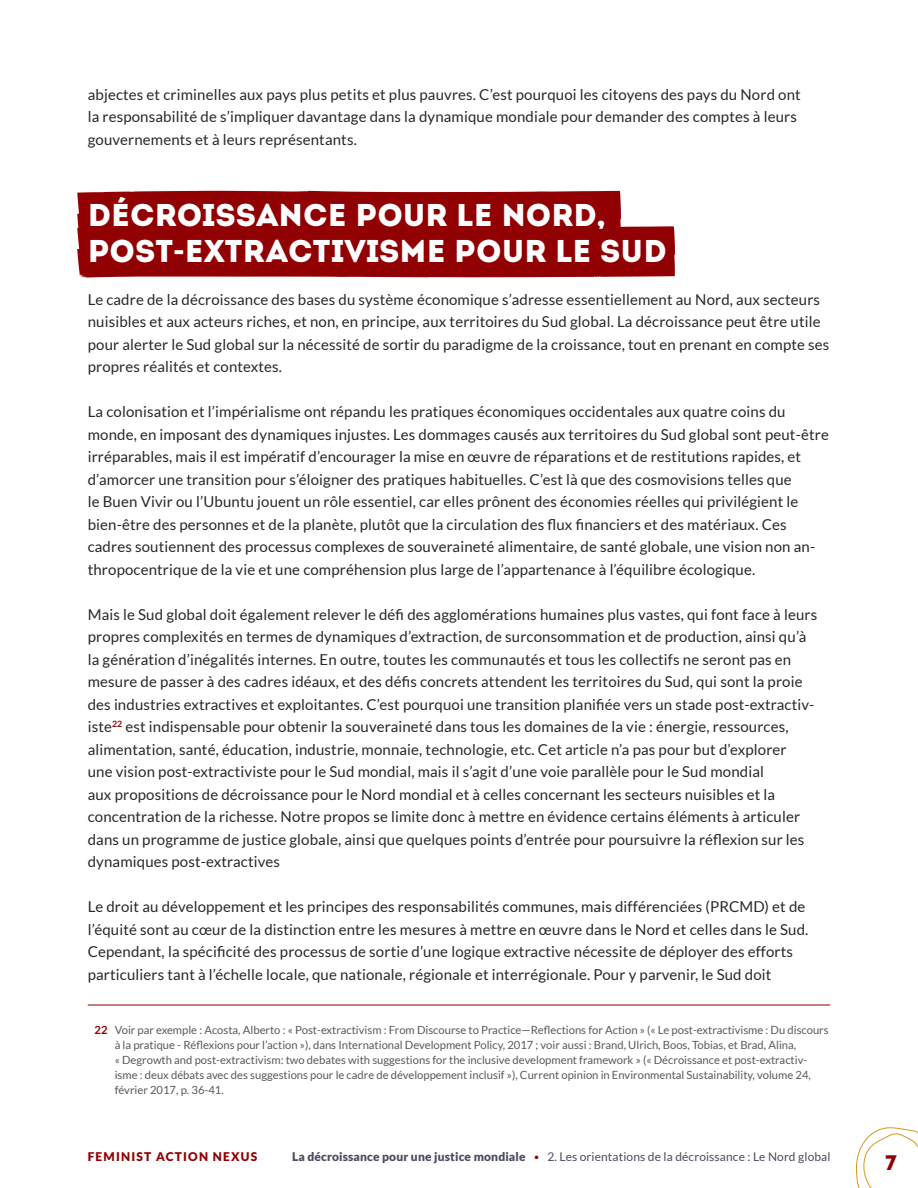
<style>
.page{position:relative;width:918px;height:1188px;background:#fff}
.page>*{position:absolute;margin:0;border:0;box-sizing:border-box;transform-origin:0 0}
.t1{font:31.5px/36px "Intro";color:#fff}
.t2{font:21px "Intro";color:#910003}
.Body_Copy{font:15px/22.5px "Lato";letter-spacing:.01em;color:#292829}
.t3{font:12px "Lato";letter-spacing:.01em;color:#4a4c60}
.t4{font:900 12px "Lato";letter-spacing:.1em;color:#910003}
.Footnotes{font:11.25px/15px "Lato";color:#58595b}
.s1{font-family:"Lato";font-weight:900}
.s2{font-weight:700;color:#910003}
.s3{font-weight:900}
.s4{font-weight:300;color:#910003}
</style>
<div class="page">
<svg style="left:855px;top:1127px;width:63px;height:61px"></svg>
<svg style="left:77px;top:191px;width:598px;height:87px;background:#981215"></svg>
<hr style="left:88px;top:1005px;width:742px;height:1px;background:#910003">
<p class="Body_Copy" style="left:88px;top:83px;width:715px">abjectes et criminelles aux pays plus petits et plus pauvres. C’est pourquoi les citoyens des pays du Nord ont la responsabilité de s’impliquer davantage dans la dynamique mondiale pour demander des comptes à leurs gouvernements et à leurs représentants.</p>
<h2 class="t1" style="left:88px;top:197px;width:580px">DÉCROISSANCE POUR LE NORD,<br>POST<span class="s1">-</span>EXTRACTIVISME POUR LE SUD</h2>
<p class="Body_Copy" style="left:88px;top:288px;width:743px">Le cadre de la décroissance des bases du système économique s’adresse essentiellement au Nord, aux secteurs nuisibles et aux acteurs riches, et non, en principe, aux territoires du Sud global. La décroissance peut être utile pour alerter le Sud global sur la nécessité de sortir du paradigme de la croissance, tout en prenant en compte ses propres réalités et contextes.</p>
<p class="Body_Copy" style="left:88px;top:400px;width:743px">La colonisation et l’impérialisme ont répandu les pratiques économiques occidentales aux quatre coins du monde, en imposant des dynamiques injustes. Les dommages causés aux territoires du Sud global sont peut-être irréparables, mais il est impératif d’encourager la mise en œuvre de réparations et de restitutions rapides, et d’amorcer une transition pour s’éloigner des pratiques habituelles. C’est là que des cosmovisions telles que<br>le Buen Vivir ou l’Ubuntu jouent un rôle essentiel, car elles prônent des économies réelles qui privilégient le bien-être des personnes et de la planète, plutôt que la circulation des flux financiers et des matériaux. Ces cadres soutiennent des processus complexes de souveraineté alimentaire, de santé globale, une vision non an&shy;thropocentrique de la vie et une compréhension plus large de l’appartenance à l’équilibre écologique.</p>
<p class="Body_Copy" style="left:88px;top:603px;width:731px">Mais le Sud global doit également relever le défi des agglomérations humaines plus vastes, qui font face à leurs propres complexités en termes de dynamiques d’extraction, de surconsommation et de production, ainsi qu’à la génération d’inégalités internes. En outre, toutes les communautés et tous les collectifs ne seront pas en mesure de passer à des cadres idéaux, et des défis concrets attendent les territoires du Sud, qui sont la proie des industries extractives et exploitantes. C’est pourquoi une transition planifiée vers un stade post-extractiv&shy;iste<sup>22</sup> est indispensable pour obtenir la souveraineté dans tous les domaines de la vie : énergie, ressources, alimentation, santé, éducation, industrie, monnaie, technologie, etc. Cet article n’a pas pour but d’explorer<br>une vision post-extractiviste pour le Sud mondial, mais il s’agit d’une voie parallèle pour le Sud mondial<br>aux propositions de décroissance pour le Nord mondial et à celles concernant les secteurs nuisibles et la concentration de la richesse. Notre propos se limite donc à mettre en évidence certains éléments à articuler dans un programme de justice globale, ainsi que quelques points d’entrée pour poursuivre la réflexion sur les dynamiques post-extractives</p>
<p class="Body_Copy" style="left:88px;top:895px;width:722px">Le droit au développement et les principes des responsabilités communes, mais différenciées (PRCMD) et de l’équité sont au cœur de la distinction entre les mesures à mettre en œuvre dans le Nord et celles dans le Sud.<br>Cependant, la spécificité des processus de sortie d’une logique extractive nécessite de déployer des efforts particuliers tant à l’échelle locale, que nationale, régionale et interrégionale. Pour y parvenir, le Sud doit</p>
<p class="Footnotes" style="left:115px;top:1022px;width:715px;text-indent:-20px"><span class="s2">22</span> Voir par exemple : Acosta, Alberto : « Post-extractivism : From Discourse to Practice—Reflections for Action » (« Le post-extractivisme : Du discours à la pratique - Réflexions pour l’action »), dans International Development Policy, 2017 ; voir aussi : Brand, Ulrich, Boos, Tobias, et Brad, Alina,<br>« Degrowth and post-extractivism: two debates with suggestions for the inclusive development framework » (« Décroissance et post-extractiv&shy;isme : deux débats avec des suggestions pour le cadre de développement inclusif »), Current opinion in Environmental Sustainability, volume 24, février 2017, p. 36-41.</p>
<p class="t4" style="left:88px;top:1150px;width:171px">FEMINIST ACTION NEXUS</p>
<p class="t3" style="left:292px;top:1150px;width:540px"><span class="s3">La décroissance pour une justice mondiale</span> <span class="s4">•</span> 2. Les orientations de la décroissance : Le Nord global</p>
<h2 class="t2" style="left:885px;top:1150px;width:13px">7</h2>
</div>
